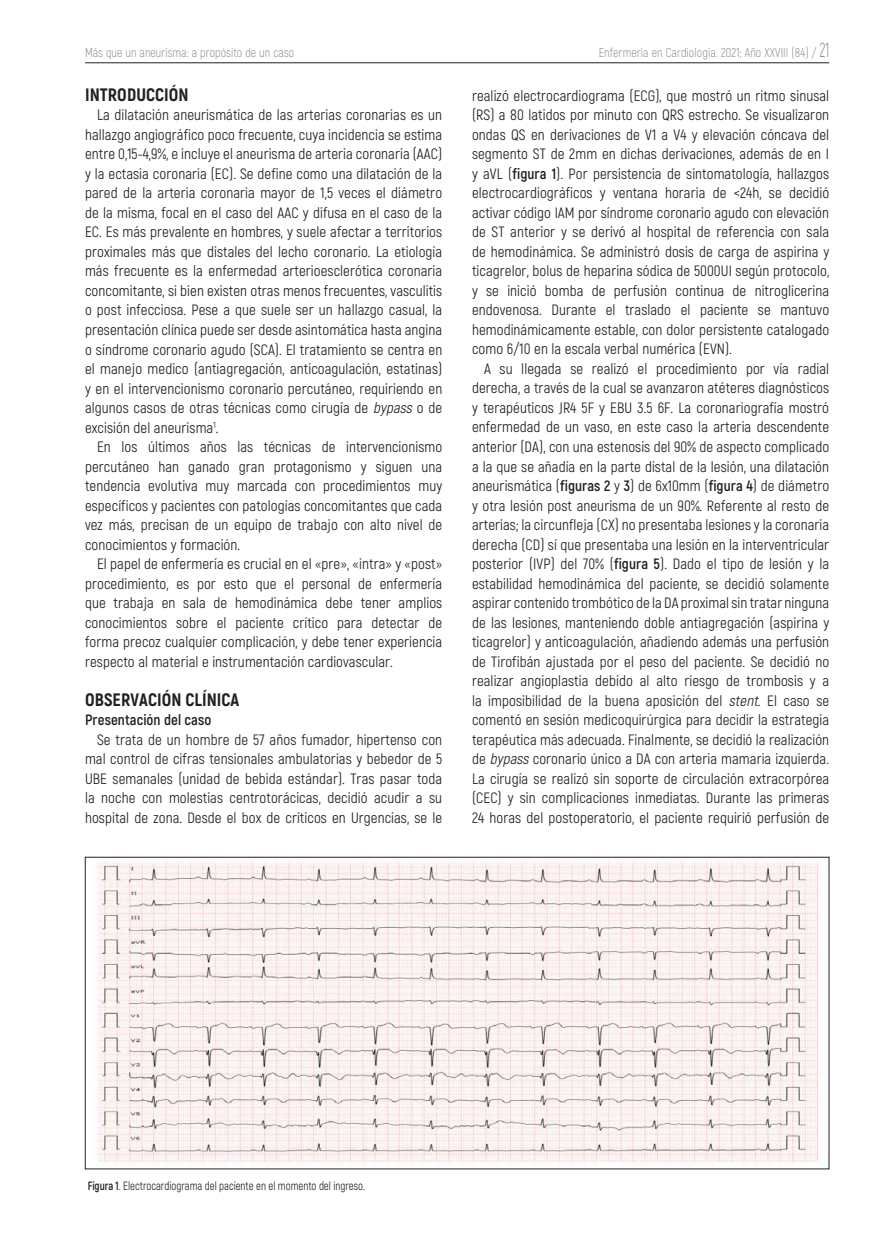
<style>
.page{position:relative;width:893px;height:1234px;background:#fff}
.page>*{position:absolute;margin:0;border:0;box-sizing:border-box;transform-origin:0 0}
.t1{font:800 18px "Akrobat";letter-spacing:.005em;color:#231f20}
.t2{font:15px/19.5px "Akrobat";letter-spacing:.005em;color:#231f20;text-align:justify}
.t3{font:700 15px "Akrobat";letter-spacing:.005em;color:#231f20}
.t4{font:300 12.75px "Akrobat";letter-spacing:.005em;color:#808285;scale:.95 1}
.PIE_DE_FOTO{font:12px "Akrobat";color:#231f20;scale:.9 1}
.s1{font-size:20.4px}
.s2{font-style:italic}
.s3{font-weight:700}
</style>
<div class="page">
<hr style="left:85px;top:62px;width:744px;height:1px;background:#231f20">
<img style="left:96px;top:861px;width:731px;height:301px">
<p class="t4" style="left:85px;top:45px;width:222px">Más que un aneurisma: a propósito de un caso</p>
<p class="t4" style="left:599px;top:45px;width:244px">Enfermería en Cardiología. 2021; Año XXVIII (84) / <span class="s1">21</span></p>
<p class="t1" style="left:85px;top:83px;width:105px">INTRODUCCIÓN</p>
<p class="t2" style="left:85px;top:105px;width:359px;text-indent:12px">La dilatación aneurismática de las arterias coronarias es un hallazgo angiográfico poco frecuente, cuya incidencia se estima entre 0,15-4,9%, e incluye el aneurisma de arteria coronaria (AAC) y la ectasia coronaria (EC). Se define como una dilatación de la pared de la arteria coronaria mayor de 1,5 veces el diámetro de la misma, focal en el caso del AAC y difusa en el caso de la EC. Es más prevalente en hombres, y suele afectar a territorios proximales más que distales del lecho coronario. La etiología más frecuente es la enfermedad arterioesclerótica coronaria concomitante, si bien existen otras menos frecuentes, vasculitis o post infecciosa. Pese a que suele ser un hallazgo casual, la presentación clínica puede ser desde asintomática hasta angina o síndrome coronario agudo (SCA). El tratamiento se centra en el manejo medico (antiagregación, anticoagulación, estatinas) y en el intervencionismo coronario percutáneo, requiriendo en algunos casos de otras técnicas como cirugía de <span class="s2">bypass</span> o de excisión del aneurisma<sup>1</sup>.</p>
<p class="t2" style="left:85px;top:437px;width:359px;text-indent:12px">En los últimos años las técnicas de intervencionismo percutáneo han ganado gran protagonismo y siguen una tendencia evolutiva muy marcada con procedimientos muy específicos y pacientes con patologías concomitantes que cada vez más, precisan de un equipo de trabajo con alto nivel de conocimientos y formación.</p>
<p class="t2" style="left:85px;top:554px;width:359px;text-indent:12px">El papel de enfermería es crucial en el «pre», «intra» y «post» procedimiento, es por esto que el personal de enfermería que trabaja en sala de hemodinámica debe tener amplios conocimientos sobre el paciente crítico para detectar de forma precoz cualquier complicación, y debe tener experiencia respecto al material e instrumentación cardiovascular.</p>
<p class="t1" style="left:85px;top:687px;width:156px">OBSERVACIÓN CLÍNICA</p>
<p class="t3" style="left:85px;top:710px;width:128px">Presentación del caso</p>
<p class="t2" style="left:85px;top:729px;width:359px;text-indent:12px">Se trata de un hombre de 57 años fumador, hipertenso con mal control de cifras tensionales ambulatorias y bebedor de 5<br>UBE semanales (unidad de bebida estándar). Tras pasar toda la noche con molestias centrotorácicas, decidió acudir a su hospital de zona. Desde el box de críticos en Urgencias, se le</p>
<p class="t2" style="left:472px;top:86px;width:359px">realizó electrocardiograma (ECG), que mostró un ritmo sinusal (RS) a 80 latidos por minuto con QRS estrecho. Se visualizaron ondas QS en derivaciones de V1 a V4 y elevación cóncava del segmento ST de 2mm en dichas derivaciones, además de en I y aVL (<span class="s3">figura 1</span>). Por persistencia de sintomatología, hallazgos electrocardiográficos y ventana horaria de &lt;24h, se decidió activar código IAM por síndrome coronario agudo con elevación de ST anterior y se derivó al hospital de referencia con sala de hemodinámica. Se administró dosis de carga de aspirina y ticagrelor, bolus de heparina sódica de 5000UI según protocolo, y se inició bomba de perfusión continua de nitroglicerina endovenosa. Durante el traslado el paciente se mantuvo hemodinámicamente estable, con dolor persistente catalogado como 6/10 en la escala verbal numérica (EVN).</p>
<p class="t2" style="left:472px;top:359px;width:359px;text-indent:12px">A su llegada se realizó el procedimiento por vía radial derecha, a través de la cual se avanzaron atéteres diagnósticos y terapéuticos JR4 5F y EBU 3.5 6F. La coronariografía mostró enfermedad de un vaso, en este caso la arteria descendente anterior (DA), con una estenosis del 90% de aspecto complicado a la que se añadía en la parte distal de la lesión, una dilatación aneurismática (<span class="s3">figuras 2</span> y <span class="s3">3</span>) de 6x10mm (<span class="s3">figura 4</span>) de diámetro y otra lesión post aneurisma de un 90%. Referente al resto de arterias; la circunfleja (CX) no presentaba lesiones y la coronaria derecha (CD) sí que presentaba una lesión en la interventricular posterior (IVP) del 70% (<span class="s3">figura 5</span>). Dado el tipo de lesión y la estabilidad hemodinámica del paciente, se decidió solamente aspirar contenido trombótico de la DA proximal sin tratar ninguna de las lesiones, manteniendo doble antiagregación (aspirina y ticagrelor) y anticoagulación, añadiendo además una perfusión de Tirofibán ajustada por el peso del paciente. Se decidió no realizar angioplastia debido al alto riesgo de trombosis y a la imposibilidad de la buena aposición del <span class="s2">stent</span>. El caso se comentó en sesión medicoquirúrgica para decidir la estrategia terapéutica más adecuada. Finalmente, se decidió la realización de <span class="s2">bypass</span>coronario único a DA con arteria mamaria izquierda.<br>La cirugía se realizó sin soporte de circulación extracorpórea (CEC) y sin complicaciones inmediatas. Durante las primeras 24 horas del postoperatorio, el paciente requirió perfusión de</p>
<p class="PIE_DE_FOTO" style="left:88px;top:1178px;width:309px"><span class="s3">Figura 1</span>. Electrocardiograma del paciente en el momento del ingreso.</p>
</div>
